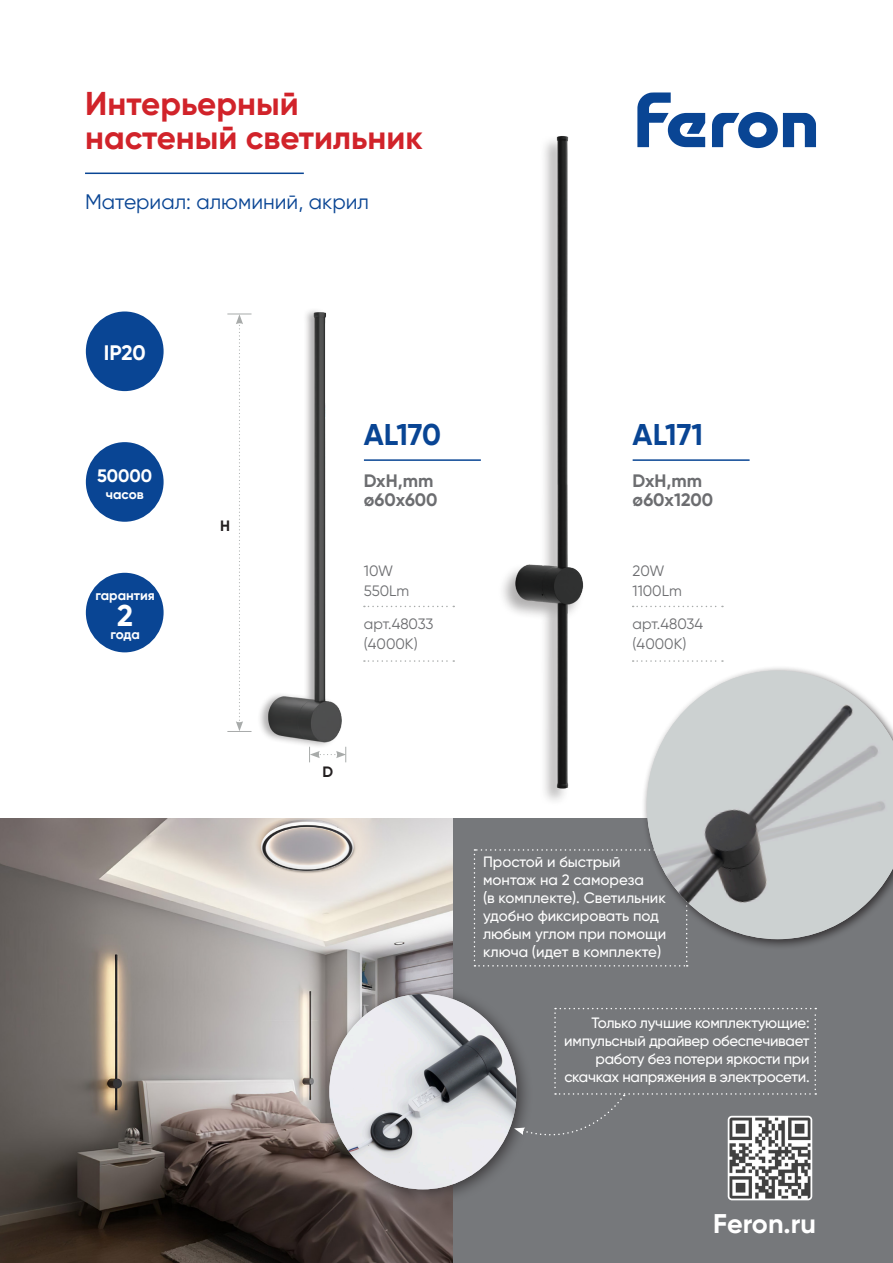
<style>
.page{position:relative;width:893px;height:1263px;background:#fff}
.page>*{position:absolute;margin:0;border:0;box-sizing:border-box;transform-origin:0 0}
.t1{font:700 33px "Gilroy";color:#d1232a}
.t2{font:700 30px "Gilroy";color:#094594}
.t3{font:700 30px "Gilroy";color:#fff}
.t4{font:700 27px "Gilroy";color:#fff}
.t5{font:21px "Gilroy";color:#094594}
.t6{font:700 21px "Gilroy";color:#fff}
.t7{font:700 18px "Gilroy";color:#6c6d70}
.t8{font:700 18px "Gilroy";color:#fff}
.t9{font:500 15px/18px "Gilroy";color:#fff}
.t10{font:500 15px/18px "Gilroy";letter-spacing:-.02em;color:#fff;text-align:right}
.t11{font:15px "Gilroy";color:#6c6d70}
.t12{font:700 15px "Gilroy";color:#231f20}
.t13{font:700 13.5px "Gilroy";color:#fff}
</style>
<div class="page">
<div style="left:0;top:819px;width:893px;height:444px;background:#76787b"></div>
<img style="left:0;top:819px;width:453px;height:444px">
<div style="left:318px;top:983px;width:215px;height:223px;background:#231f20;opacity:.75"></div>
<img style="left:329px;top:994px;width:188px;height:195px">
<img style="left:503px;top:136px;width:81px;height:665px">
<img style="left:260px;top:310px;width:137px;height:453px">
<div style="left:86px;top:311px;width:78px;height:80px;background:#094594;border-radius:50%"></div>
<div style="left:86px;top:573px;width:78px;height:79px;background:#094594;border-radius:50%"></div>
<div style="left:86px;top:442px;width:78px;height:80px;background:#094594;border-radius:50%"></div>
<svg style="left:712px;top:112px;width:104px;height:36px"></svg>
<svg style="left:637px;top:92px;width:68px;height:55px"></svg>
<hr style="left:85px;top:173px;width:219px;height:1px;background:#094594">
<hr style="left:364px;top:459px;width:117px;height:2px;background:#094594">
<svg style="left:364px;top:660px;width:90px;height:2px"></svg>
<svg style="left:364px;top:606px;width:90px;height:1px"></svg>
<hr style="left:633px;top:459px;width:117px;height:2px;background:#094594">
<svg style="left:633px;top:660px;width:90px;height:2px"></svg>
<svg style="left:633px;top:606px;width:90px;height:1px"></svg>
<svg style="left:227px;top:314px;width:25px;height:418px"></svg>
<svg style="left:309px;top:747px;width:37px;height:15px"></svg>
<svg style="left:474px;top:849px;width:214px;height:117px"></svg>
<div style="left:641px;top:665px;width:252px;height:285px;background:#231f20;opacity:.75"></div>
<img style="left:647px;top:671px;width:246px;height:268px">
<svg style="left:514px;top:1008px;width:302px;height:192px"></svg>
<p class="t1" style="left:85px;top:82px;width:215px">Интерьерный</p>
<p class="t1" style="left:85px;top:117px;width:339px">настеный светильник</p>
<p class="t5" style="left:85px;top:189px;width:286px">Материал: алюминий, акрил</p>
<p class="t6" style="left:104px;top:339px;width:43px">IP20</p>
<p class="t8" style="left:97px;top:464px;width:57px">50000</p>
<p class="t13" style="left:106px;top:486px;width:39px">часов</p>
<p class="t13" style="left:95px;top:586px;width:61px">гарантия</p>
<p class="t3" style="left:117px;top:596px;width:17px">2</p>
<p class="t13" style="left:111px;top:626px;width:31px">года</p>
<p class="t12" style="left:220px;top:516px;width:11px">H</p>
<p class="t2" style="left:364px;top:416px;width:79px">AL170</p>
<p class="t2" style="left:633px;top:416px;width:72px">AL171</p>
<p class="t7" style="left:364px;top:469px;width:71px">DxH,mm</p>
<p class="t7" style="left:364px;top:488px;width:75px">ø60x600</p>
<p class="t7" style="left:633px;top:469px;width:71px">DxH,mm</p>
<p class="t7" style="left:633px;top:488px;width:82px">ø60x1200</p>
<p class="t11" style="left:364px;top:562px;width:31px">10W</p>
<p class="t11" style="left:364px;top:581px;width:47px">550Lm</p>
<p class="t11" style="left:633px;top:562px;width:33px">20W</p>
<p class="t11" style="left:633px;top:581px;width:51px">1100Lm</p>
<p class="t11" style="left:364px;top:615px;width:71px">арт.48033</p>
<p class="t11" style="left:364px;top:634px;width:55px">(4000К)</p>
<p class="t11" style="left:633px;top:615px;width:72px">арт.48034</p>
<p class="t11" style="left:633px;top:634px;width:55px">(4000К)</p>
<p class="t12" style="left:323px;top:762px;width:12px">D</p>
<p class="t9" style="left:483px;top:852px;width:139px">Простой и быстрый</p>
<p class="t9" style="left:483px;top:870px;width:162px">монтаж на 2 самореза</p>
<p class="t9" style="left:483px;top:888px;width:185px">(в комплекте). Cветильник удобно фиксировать под любым углом при помощи ключа (идет в комплекте)</p>
<p class="t10" style="left:564px;top:1014px;width:247px">Только лучшие комплектующие: импульсный драйвер обеспечивает работу без потери яркости при</p>
<p class="t10" style="left:564px;top:1068px;width:247px">скачках напряжения в электросети.</p>
<p class="t4" style="left:713px;top:1207px;width:104px">Feron.ru</p>
</div>
